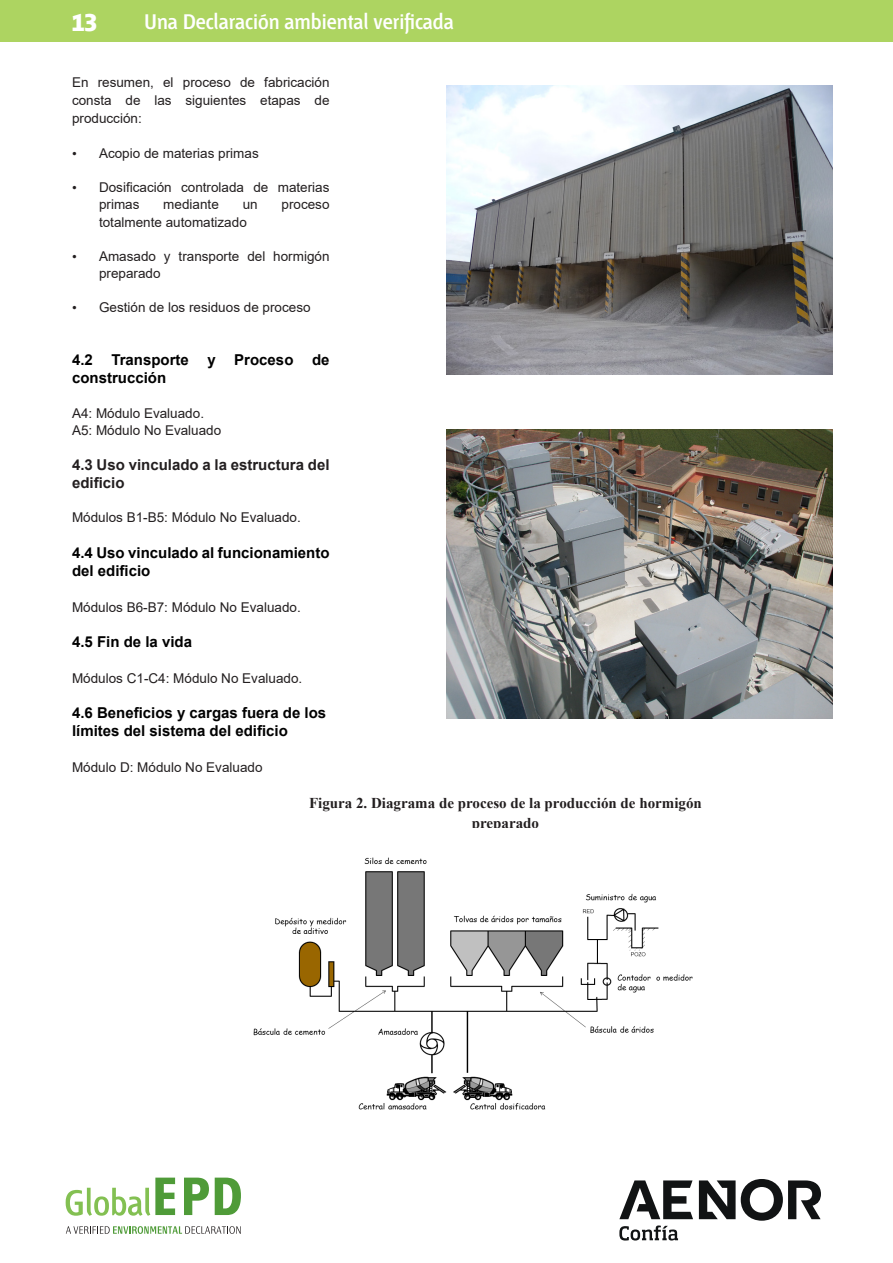
<style>
.page{position:relative;width:893px;height:1263px;background:#fff}
.page>*{position:absolute;margin:0;border:0;box-sizing:border-box;transform-origin:0 0}
.t1{font:27px "AENOR Fontana ND Titulares";color:#fff}
.t2{font:21px "AENOR Fontana ND Demibold";color:#fff}
.t3{font:700 15px/18px "Arial";color:#000}
.t4{font:700 15px/19.5px "Times New Roman";color:#231f20;text-align:center}
.t5{font:700 15px/18px "Arial";color:#231f20}
.t6{font:13.5px/17.5px "Arial";color:#231f20}
.s1{font-family:"Times New Roman"}
</style>
<div class="page">
<div style="left:0;top:0;width:893px;height:42px;background:#add461"></div>
<svg style="left:66px;top:1226px;width:175px;height:8px"></svg>
<svg style="left:66px;top:1177px;width:109px;height:39px"></svg>
<svg style="left:184px;top:1177px;width:25px;height:38px"></svg>
<svg style="left:215px;top:1177px;width:26px;height:38px"></svg>
<svg style="left:619px;top:1225px;width:59px;height:15px"></svg>
<svg style="left:619px;top:1180px;width:74px;height:39px"></svg>
<svg style="left:699px;top:1179px;width:122px;height:42px"></svg>
<img style="left:253px;top:857px;width:440px;height:253px">
<img style="left:446px;top:85px;width:386px;height:289px">
<img style="left:446px;top:429px;width:386px;height:290px">
<h1 class="t1" style="left:72px;top:9px;width:27px">13</h1>
<h2 class="t2" style="left:144px;top:12px;width:311px">Una Declaración ambiental verificada</h2>
<p class="t6" style="left:72px;top:74px;width:259px;text-align:justify">En resumen, el proceso de fabricación consta de las siguientes etapas de producción:</p>
<p class="t6" style="left:72px;top:144px;width:188px"><span class="s1">•</span> Acopio de materias primas</p>
<p class="t6" style="left:99px;top:178px;width:232px;text-indent:-27px"><span class="s1">•</span> Dosificación controlada de materias primas</p>
<p class="t6" style="left:163px;top:196px;width:57px">mediante</p>
<p class="t6" style="left:243px;top:196px;width:17px">un</p>
<p class="t6" style="left:281px;top:196px;width:50px">proceso</p>
<p class="t6" style="left:99px;top:213px;width:149px">totalmente automatizado</p>
<p class="t6" style="left:99px;top:247px;width:232px;text-indent:-27px"><span class="s1">•</span> Amasado y transporte del hormigón preparado</p>
<p class="t6" style="left:72px;top:299px;width:240px"><span class="s1">•</span> Gestión de los residuos de proceso</p>
<p class="t3" style="left:72px;top:350px;width:259px">4.2 Transporte y Proceso de construcción</p>
<p class="t6" style="left:72px;top:404px;width:134px">A4: Módulo Evaluado.</p>
<p class="t6" style="left:72px;top:422px;width:151px">A5: Módulo No Evaluado</p>
<p class="t5" style="left:72px;top:456px;width:259px">4.3 Uso vinculado a la estructura del edificio</p>
<p class="t6" style="left:72px;top:509px;width:230px">Módulos B1-B5: Módulo No Evaluado.</p>
<p class="t3" style="left:72px;top:544px;width:259px">4.4 Uso vinculado al funcionamiento del edificio</p>
<p class="t6" style="left:72px;top:598px;width:230px">Módulos B6-B7: Módulo No Evaluado.</p>
<p class="t3" style="left:72px;top:633px;width:122px">4.5 Fin de la vida</p>
<p class="t6" style="left:72px;top:669px;width:232px">Módulos C1-C4: Módulo No Evaluado.</p>
<p class="t3" style="left:72px;top:704px;width:256px">4.6 Beneficios y cargas fuera de los límites del sistema del edificio</p>
<p class="t6" style="left:72px;top:758px;width:192px">Módulo D: Módulo No Evaluado</p>
<p class="t4" style="left:309px;top:793px;width:394px">Figura 2. Diagrama de proceso de la producción de hormigón preparado</p>
</div>
